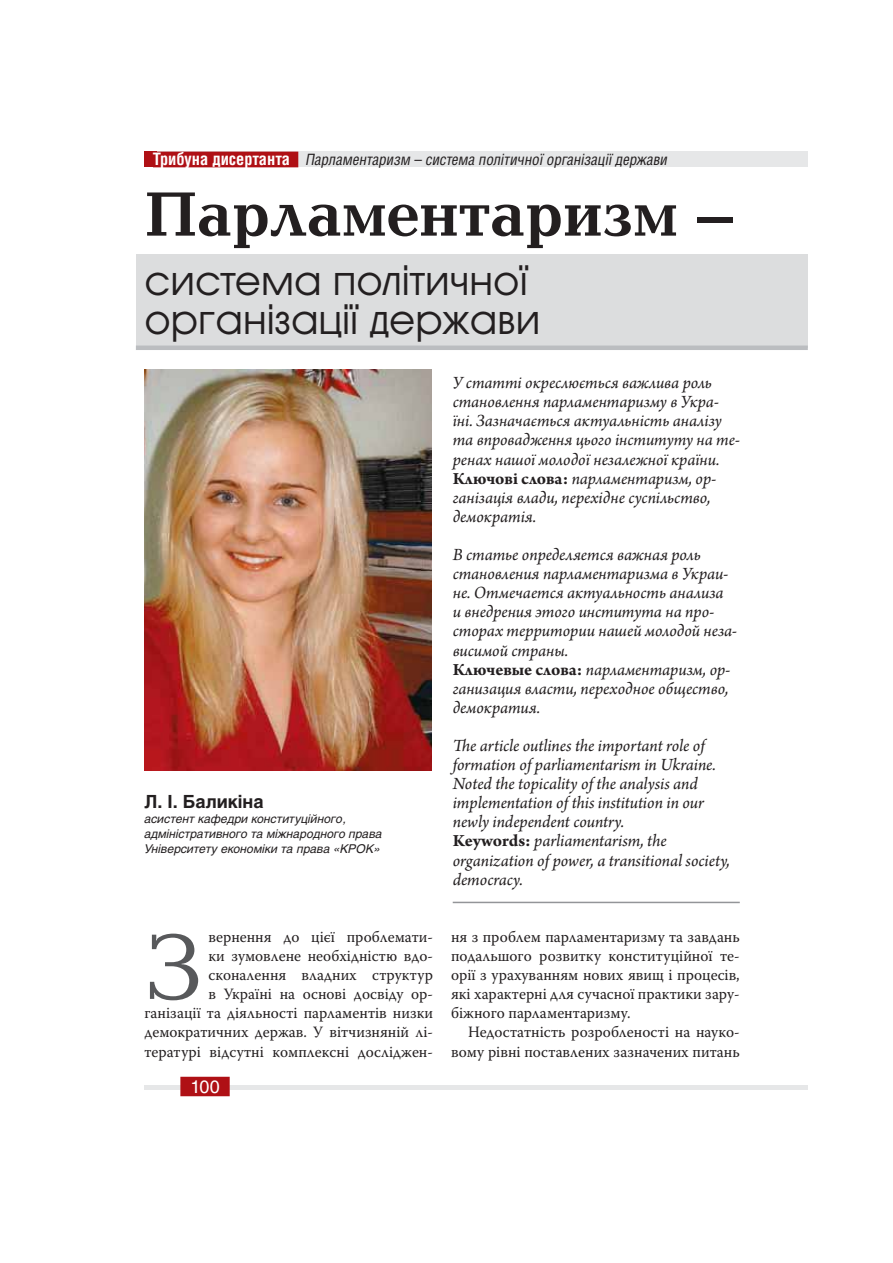
<style>
.page{position:relative;width:893px;height:1263px;background:#fff}
.page>*{position:absolute;margin:0;border:0;box-sizing:border-box;transform-origin:0 0}
.t1{font:96.6px "Baltica C";color:#58595b}
.t2{font:700 64.5px "Baltica C";letter-spacing:-.01em;color:#231f20}
.t3{font:40.35px/39px "AG Avalanche C";color:#231f20}
.t4{font:italic 18px/19px "Arno Pro";letter-spacing:-.005em;color:#231f20}
.t5{font:700 18px "Helios C";color:#231f20}
.t6{font:18px "AG Letterica C";color:#fff}
.t7{font:15.75px/19px "Warnock Pro";color:#231f20;text-align:right}
.t8{font:italic 15px "AG Letterica Condensed C";color:#231f20}
.t9{font:italic 12px/15px "Helios C";color:#231f20}
.s1{font-weight:700;font-style:normal;font-size:16.5px;color:#fff}
.s2{font-weight:700;font-style:normal}
</style>
<div class="page">
<div style="left:144px;top:152px;width:664px;height:15px;background:#e6e7e8"></div>
<div style="left:144px;top:152px;width:13px;height:15px;background:#af1015"></div>
<hr style="left:144px;top:1086px;width:664px;height:4px;background:#e6e7e8">
<div style="left:180px;top:1077px;width:50px;height:19px;background:#af1015"></div>
<div style="left:153px;top:152px;width:145px;height:15px;background:#af1015"></div>
<div style="left:136px;top:254px;width:672px;height:94px;background:#dcddde"></div>
<hr style="left:136px;top:346px;width:672px;height:4px;background:#bbbdc0">
<hr style="left:453px;top:902px;width:287px;height:1px;background:#939598">
<img style="left:144px;top:369px;width:287px;height:401px">
<p class="t8" style="left:153px;top:151px;width:516px"><span class="s1">Трибуна дисертанта</span> Парламентаризм – система політичної організації держави</p>
<h2 class="t2" style="left:144px;top:180px;width:594px">Парламентаризм –</h2>
<h3 class="t3" style="left:144px;top:260px;width:397px">система політичної організації держави</h3>
<p class="t5" style="left:144px;top:791px;width:121px">Л. І. Баликіна</p>
<p class="t9" style="left:144px;top:811px;width:239px">асистент кафедри конституційного, адміністративного та міжнародного права<br>Університету економіки та права «КРОК»</p>
<p class="t4" style="left:453px;top:375px;width:289px">У статті окреслюється важлива роль становлення парламентаризму в Укра&shy;їні. Зазначається актуальність аналізу та впровадження цього інституту на те&shy;ренах нашої молодої незалежної країни.<br><span class="s2">Ключові слова:</span> парламентаризм, ор&shy;ганізація влади, перехідне суспільство, демократія.</p>
<p class="t4" style="left:453px;top:546px;width:286px">В статье определяется важная роль становления парламентаризма в Украи&shy;не. Отмечается актуальность анализа<br>и внедрения этого института на про&shy;сторах территории нашей молодой неза&shy;висимой страны.<br><span class="s2">Ключевые слова:</span> парламентаризм, ор&shy;ганизация власти, переходное общество, демократия.</p>
<p class="t4" style="left:453px;top:737px;width:279px">The article outlines the important role of formation of parliamentarism in Ukraine.<br>Noted the topicality of the analysis and implementation of this institution in our newly independent country.<br><span class="s2">Keywords:</span> parliamentarism, the organization of power, a transitional society, democracy.</p>
<p class="t7" style="left:144px;top:929px;width:290px">вернення до цієї проблемати-<br>ки зумовлене необхідністю вдо&shy;сконалення владних структур<br>в Україні на основі досвіду ор-<br>ганізації та діяльності парламентів низки демократичних держав. У вітчизняній лі&shy;тературі відсутні комплексні досліджен-</p>
<p class="t7" style="left:451px;top:929px;width:290px;text-align:justify">ня з проблем парламентаризму та завдань подальшого розвитку конституційної те&shy;орії з урахуванням нових явищ і процесів, які характерні для сучасної практики зару&shy;біжного парламентаризму.</p>
<h1 class="t1" style="left:144px;top:917px;width:60px">З</h1>
<p class="t7" style="left:451px;top:1024px;width:290px">Недостатність розробленості на науко&shy;вому рівні поставлених зазначених питань</p>
<p class="t6" style="left:190px;top:1076px;width:31px">100</p>
</div>
